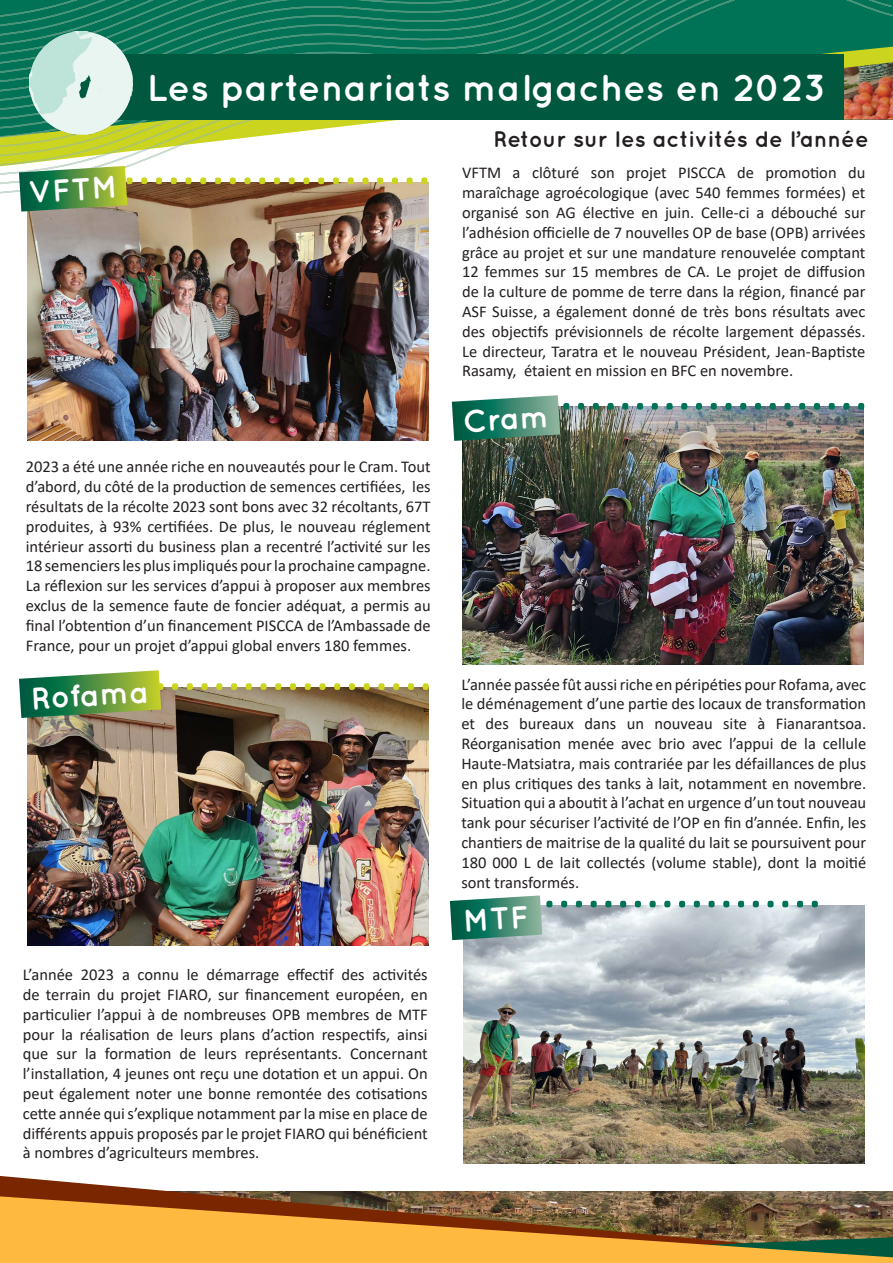
<style>
.page{position:relative;width:893px;height:1263px;background:#fff}
.page>*{position:absolute;margin:0;border:0;box-sizing:border-box;transform-origin:0 0}
.Texte{font:58.5px "Calibri";color:#cbd41f}
.Texte-2{font:58.5px "Calibri";color:#007255}
.Texte-3{font:700 37.5px "Quicksand";color:#fff}
.Texte-4{font:700 31.5px "Quicksand";color:#fff}
.Texte-5{font:700 22.5px "Quicksand";color:#231f20}
.Texte-6{font:16.5px/19.8px "Calibri";color:#231f20;text-align:justify}
</style>
<div class="page">
<svg style="left:0;top:1176px;width:250px;height:20px"></svg>
<svg style="left:0;top:1196px;width:250px;height:67px;background:#eba537"></svg>
<svg style="left:0;top:49px;width:890px;height:118px"></svg>
<svg style="left:0;top:49px;width:888px;height:109px"></svg>
<svg style="left:0;top:49px;width:886px;height:100px"></svg>
<svg style="left:0;top:49px;width:885px;height:91px"></svg>
<svg style="left:0;top:49px;width:883px;height:82px"></svg>
<svg style="left:0;top:49px;width:870px;height:9px;background:#157c57"></svg>
<svg style="left:0;top:0;width:893px;height:49px;background:#0d785b"></svg>
<svg style="left:250px;top:1147px;width:643px;height:116px"></svg>
<div style="left:46px;top:54px;width:798px;height:66px;background:#00583f"></div>
<img style="left:28px;top:183px;width:401px;height:258px">
<div style="left:462px;top:406px;width:401px;height:258px;background:#fff;opacity:.3"></div>
<img style="left:463px;top:905px;width:401px;height:258px">
<img style="left:28px;top:687px;width:401px;height:258px">
<svg style="left:19px;top:166px;width:108px;height:46px;background:#5f9651"></svg>
<svg style="left:452px;top:395px;width:108px;height:46px;background:#478a75"></svg>
<svg style="left:19px;top:670px;width:142px;height:48px;background:#659956"></svg>
<img style="left:29px;top:32px;width:103px;height:103px">
<svg style="left:450px;top:895px;width:92px;height:45px;background:#4b907c"></svg>
<p class="Texte-3" style="left:147px;top:65px;width:681px">Les partenariats malgaches en 2023</p>
<p class="Texte-4" style="left:28px;top:173px;width:91px;rotate:-3deg">VFTM</p>
<p class="Texte" style="left:19px;top:124px;width:414px">............................</p>
<p class="Texte-6" style="left:26px;top:457px;width:406px">2023 a été une année riche en nouveautés pour le Cram. Tout d’abord, du côté de la production de semences certifiées, les résultats de la récolte 2023 sont bons avec 32 récoltants, 67T produites, à 93% certifiées. De plus, le nouveau réglement intérieur assorti du business plan a recentré l’activité sur les 18 semenciers les plus impliqués pour la prochaine campagne.<br>La réflexion sur les services d’appui à proposer aux membres exclus de la semence faute de foncier adéquat, a permis au final l’obtention d’un financement PISCCA de l’Ambassade de France, pour un projet d’appui global envers 180 femmes.</p>
<p class="Texte" style="left:20px;top:630px;width:414px">............................</p>
<p class="Texte-4" style="left:30px;top:679px;width:119px;rotate:-3deg">Rofama</p>
<p class="Texte-6" style="left:23px;top:964px;width:406px">L’année 2023 a connu le démarrage effectif des activités de terrain du projet FIARO, sur financement européen, en particulier l’appui à de nombreuses OPB membres de MTF pour la réalisation de leurs plans d’action respectifs, ainsi que sur la formation de leurs représentants. Concernant l’installation, 4 jeunes ont reçu une dotation et un appui. On peut également noter une bonne remontée des cotisations cette année qui s’explique notamment par la mise en place de différents appuis proposés par le projet FIARO qui bénéficient à nombres d’agriculteurs membres.</p>
<p class="Texte-5" style="left:494px;top:126px;width:377px">Retour sur les activités de l’année</p>
<p class="Texte-6" style="left:462px;top:163px;width:405px">VFTM a clôturé son projet PISCCA de promotion du maraîchage agroécologique (avec 540 femmes formées) et organisé son AG élective en juin. Celle-ci a débouché sur l’adhésion officielle de 7 nouvelles OP de base (OPB) arrivées grâce au projet et sur une mandature renouvelée comptant 12 femmes sur 15 membres de CA. Le projet de diffusion de la culture de pomme de terre dans la région, financé par ASF Suisse, a également donné de très bons résultats avec des objectifs prévisionnels de récolte largement dépassés.<br>Le directeur, Taratra et le nouveau Président, Jean-Baptiste Rasamy, étaient en mission en BFC en novembre.</p>
<p class="Texte-2" style="left:456px;top:349px;width:414px">............................</p>
<p class="Texte-4" style="left:462px;top:402px;width:88px;rotate:-3deg">Cram</p>
<p class="Texte-6" style="left:461px;top:674px;width:406px">L’année passée fût aussi riche en péripéties pour Rofama, avec le déménagement d’une partie des locaux de transformation et des bureaux dans un nouveau site à Fianarantsoa.<br>Réorganisation menée avec brio avec l’appui de la cellule Haute-Matsiatra, mais contrariée par les défaillances de plus en plus critiques des tanks à lait, notamment en novembre.<br>Situation qui a aboutit à l’achat en urgence d’un tout nouveau tank pour sécuriser l’activité de l’OP en fin d’année. Enfin, les chantiers de maitrise de la qualité du lait se poursuivent pour 180 000 L de lait collectés (volume stable), dont la moitié sont transformés.</p>
<p class="Texte-2" style="left:454px;top:847px;width:370px">.........................</p>
</div>
